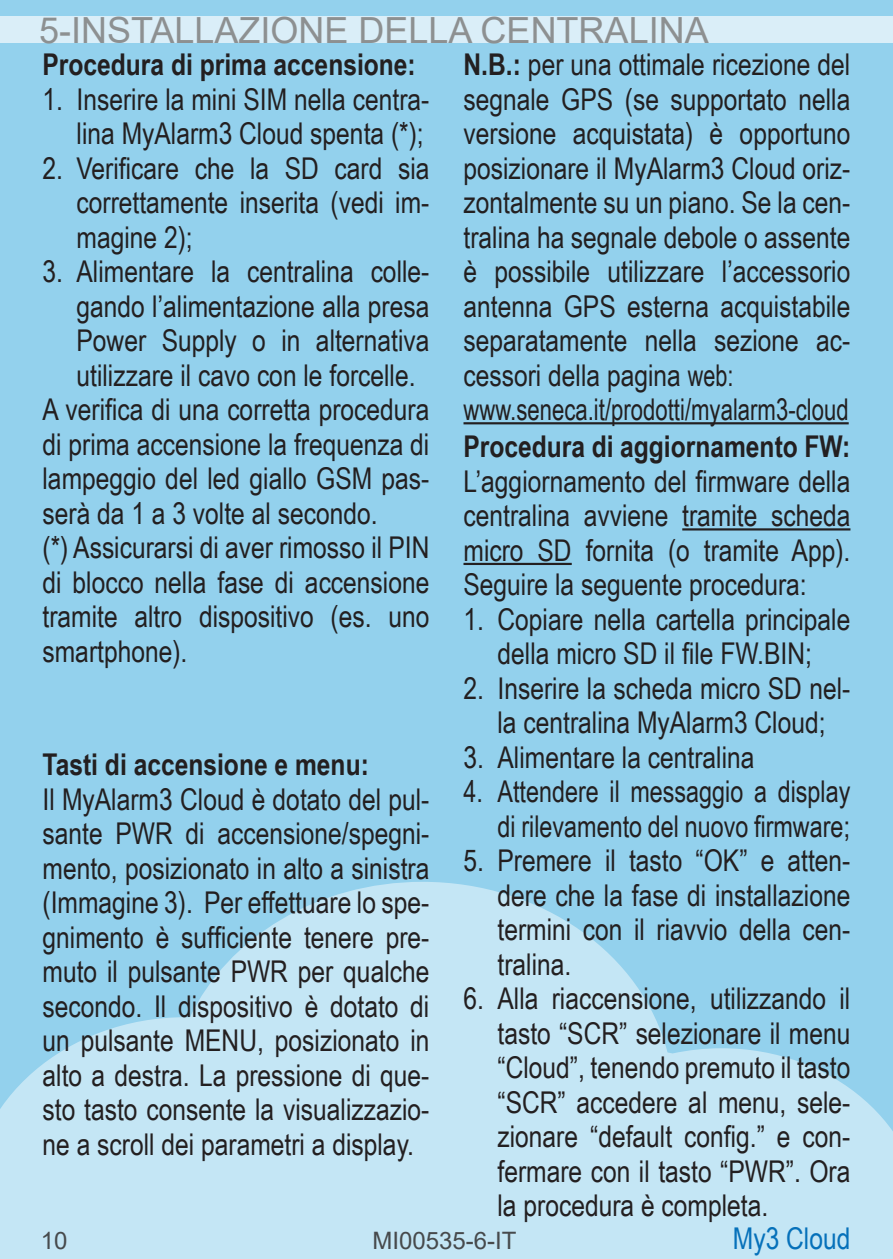
<style>
.page{position:relative;width:893px;height:1259px;background:#93d1ed}
.page>*{position:absolute;margin:0;border:0;box-sizing:border-box;transform-origin:0 0}
.t1{font:36px "Arial";color:#8d9091}
.t2{font:30px/34.5px "Arial Narrow";color:#231f20;text-align:justify}
.t3{font:700 30px "Arial Narrow";color:#231f20}
.t4{font:30px/34.5px "Arial Narrow";color:#231f20;text-align:right;scale:.95 1}
.t5{font:30px "Arial Narrow";color:#0671ba}
.t6{font:24px "Arial";color:#474a4c}
.s1{font-weight:700}
</style>
<div class="page">
<svg style="left:0;top:882px;width:893px;height:377px;fill:#c4e6f5"></svg>
<hr style="left:463px;top:422px;width:386px;height:2px;background:#231f20">
<hr style="left:682px;top:528px;width:168px;height:2px;background:#231f20">
<hr style="left:463px;top:563px;width:109px;height:2px;background:#231f20">
<div style="left:0;top:16px;width:893px;height:27px;background:#daeef8"></div>
<p class="t1" style="left:39px;top:5px;width:671px">5-INSTALLAZIONE DELLA CENTRALINA</p>
<p class="t3" style="left:43px;top:42px;width:375px">Procedura di prima accensione:</p>
<p class="t2" style="left:43px;top:81px;width:388px;text-align:right">1. Inserire la mini SIM nella centra&shy;lina MyAlarm3 Cloud spenta (*);</p>
<p class="t2" style="left:77px;top:150px;width:354px;text-indent:-34px">2. Verificare che la SD card sia correttamente inserita (vedi im&shy;magine 2);</p>
<p class="t2" style="left:43px;top:253px;width:388px">3. Alimentare la centralina colle-</p>
<p class="t2" style="left:77px;top:288px;width:354px">gando l’alimentazione alla presa</p>
<p class="t2" style="left:77px;top:322px;width:354px">Power Supply o in alternativa</p>
<p class="t2" style="left:77px;top:357px;width:341px">utilizzare il cavo con le forcelle.</p>
<p class="t2" style="left:43px;top:391px;width:388px">A verifica di una corretta procedura</p>
<p class="t2" style="left:43px;top:426px;width:388px">di prima accensione la frequenza di</p>
<p class="t2" style="left:43px;top:460px;width:388px">lampeggio del led giallo GSM pas-</p>
<p class="t2" style="left:43px;top:495px;width:337px">serà da 1 a 3 volte al secondo.</p>
<p class="t2" style="left:43px;top:529px;width:388px">(*) Assicurarsi di aver rimosso il PIN</p>
<p class="t2" style="left:43px;top:564px;width:388px">di blocco nella fase di accensione</p>
<p class="t2" style="left:43px;top:598px;width:388px">tramite altro dispositivo (es. uno</p>
<p class="t2" style="left:43px;top:633px;width:146px">smartphone).</p>
<p class="t3" style="left:43px;top:742px;width:328px">Tasti di accensione e menu:</p>
<p class="t2" style="left:43px;top:780px;width:388px">Il MyAlarm3 Cloud è dotato del pul&shy;sante PWR di accensione/spegni&shy;mento, posizionato in alto a sinistra (Immagine 3). Per effettuare lo spe&shy;gnimento è sufficiente tenere pre&shy;muto il pulsante PWR per qualche secondo. Il dispositivo è dotato di un pulsante MENU, posizionato in alto a destra. La pressione di que&shy;sto tasto consente la visualizzazio&shy;ne a scroll dei parametri a display.</p>
<p class="t2" style="left:463px;top:46px;width:388px;text-align:left"><span class="s1">N.B.:</span> per una ottimale ricezione del segnale GPS (se supportato nella versione acquistata) è opportuno posizionare il MyAlarm3 Cloud oriz&shy;zontalmente su un piano. Se la cen&shy;tralina ha segnale debole o assente è possibile utilizzare l’accessorio antenna GPS esterna acquistabile separatamente nella sezione ac&shy;cessori della pagina web: www.seneca.it/prodotti/myalarm3-cloud</p>
<p class="t3" style="left:463px;top:424px;width:388px">Procedura di aggiornamento FW:</p>
<p class="t2" style="left:463px;top:463px;width:388px">L’aggiornamento del firmware della centralina avviene tramite scheda micro SD fornita (o tramite App).<br>Seguire la seguente procedura:</p>
<p class="t2" style="left:463px;top:601px;width:388px;text-align:center">1. Copiare nella cartella principale della micro SD il file FW.BIN;</p>
<p class="t2" style="left:463px;top:670px;width:388px;text-align:center">2. Inserire la scheda micro SD nel&shy;la centralina MyAlarm3 Cloud;</p>
<p class="t2" style="left:463px;top:739px;width:293px">3. Alimentare la centralina</p>
<p class="t4" style="left:463px;top:773px;width:409px">4. Attendere il messaggio a display di rilevamento del nuovo firmware;</p>
<p class="t2" style="left:497px;top:842px;width:354px;text-indent:-34px">5. Premere il tasto “OK” e atten&shy;dere che la fase di installazione termini con il riavvio della cen&shy;tralina.</p>
<p class="t2" style="left:497px;top:980px;width:354px;text-indent:-34px">6. Alla riaccensione, utilizzando il tasto “SCR” selezionare il menu “Cloud”, tenendo premuto il tasto “SCR” accedere al menu, sele&shy;zionare “default config.” e con&shy;fermare con il tasto “PWR”. Ora la procedura è completa.</p>
<p class="t6" style="left:41px;top:1223px;width:28px">10</p>
<p class="t6" style="left:372px;top:1223px;width:146px">MI00535-6-IT</p>
<p class="t5" style="left:733px;top:1216px;width:119px">My3 Cloud</p>
</div>
